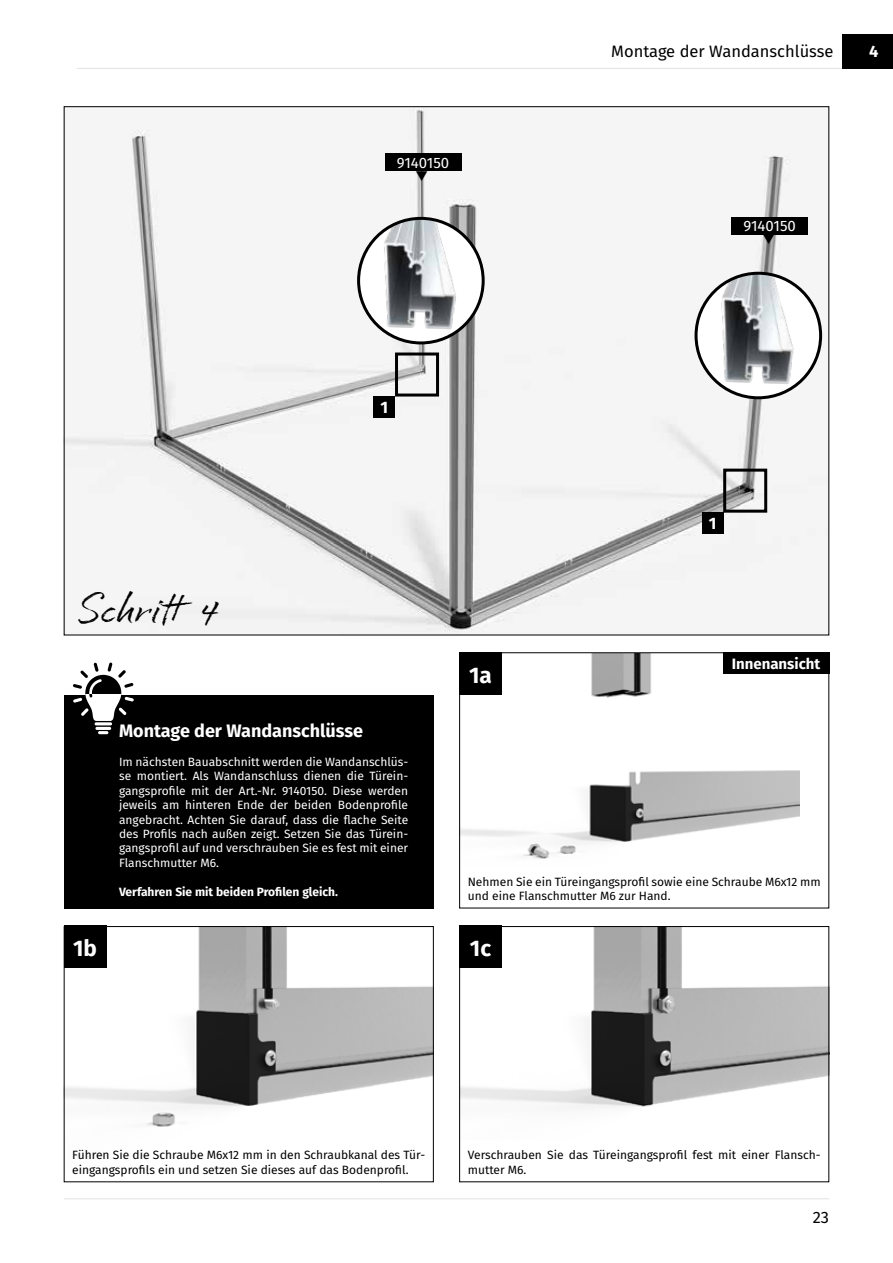
<style>
.page{position:relative;width:893px;height:1263px;background:#fff}
.page>*{position:absolute;margin:0;border:0;box-sizing:border-box;transform-origin:0 0}
.t1{font:expanded 45px "Cherry Blossoms";color:#000}
.t2{font:700 22.5px "Fira Sans";color:#fff}
.t3{font:700 18px "Fira Sans";color:#fff}
.t4{font:16.5px "Fira Sans";color:#000}
.t5{font:700 16.5px "Fira Sans";color:#fff}
.t6{font:15px "Fira Sans";color:#fff}
.t7{font:700 15px "Fira Sans";color:#fff}
.t8{font:12px/14.4px "Fira Sans";color:#fff;text-align:justify}
.t9{font:12px/14.4px "Fira Sans";color:#000}
.t10{font:700 12px "Fira Sans";color:#fff}
</style>
<div class="page">
<hr style="left:64px;top:1198px;width:765px;height:1px;background:#e3e3e3">
<img style="left:66px;top:108px;width:761px;height:525px">
<img style="left:696px;top:273px;width:125px;height:125px;border-radius:62px">
<div style="left:694px;top:272px;width:128px;height:127px;border:3px solid #000;border-radius:50%"></div>
<img style="left:359px;top:218px;width:124px;height:125px;border-radius:62px">
<div style="left:357px;top:217px;width:128px;height:127px;border:3px solid #000;border-radius:50%"></div>
<div style="left:731px;top:217px;width:77px;height:18px;background:#000"></div>
<div style="left:385px;top:153px;width:76px;height:18px;background:#000"></div>
<div style="left:395px;top:352px;width:44px;height:44px;border:3px solid #000"></div>
<div style="left:374px;top:396px;width:21px;height:22px;background:#000"></div>
<div style="left:723px;top:469px;width:44px;height:44px;border:3px solid #000"></div>
<div style="left:702px;top:513px;width:21px;height:21px;background:#000"></div>
<img style="left:66px;top:928px;width:366px;height:199px">
<img style="left:461px;top:654px;width:338px;height:205px">
<img style="left:461px;top:928px;width:366px;height:181px">
<div style="left:842px;top:35px;width:51px;height:34px;background:#000"></div>
<div style="left:723px;top:652px;width:106px;height:22px;background:#000"></div>
<hr style="left:77px;top:68px;width:765px;height:1px;background:#e3e3e3">
<div style="left:64px;top:695px;width:370px;height:213px;background:#000"></div>
<hr style="left:95px;top:722px;width:17px;height:3px;background:#fff;border-radius:2px">
<hr style="left:95px;top:727px;width:16px;height:3px;background:#fff;border-radius:2px">
<svg style="left:98px;top:731px;width:10px;height:3px"></svg>
<svg style="left:73px;top:662px;width:61px;height:59px"></svg>
<div style="left:459px;top:652px;width:370px;height:256px;border:1px solid #000"></div>
<div style="left:64px;top:926px;width:370px;height:256px;border:1px solid #000"></div>
<div style="left:459px;top:926px;width:370px;height:256px;border:1px solid #000"></div>
<div style="left:459px;top:652px;width:43px;height:43px;background:#000"></div>
<div style="left:64px;top:925px;width:42px;height:43px;background:#000"></div>
<div style="left:459px;top:925px;width:43px;height:43px;background:#000"></div>
<svg style="left:763px;top:235px;width:11px;height:9px"></svg>
<svg style="left:416px;top:171px;width:11px;height:10px"></svg>
<p class="t6" style="left:397px;top:151px;width:54px">9140150</p>
<h3 class="t4" style="left:611px;top:39px;width:224px">Montage der Wandanschlüsse</h3>
<h3 class="t5" style="left:869px;top:38px;width:11px">4</h3>
<p class="t6" style="left:743px;top:215px;width:54px">9140150</p>
<h1 class="t1" style="left:77px;top:579px;width:144px">Schritt 4</h1>
<h3 class="t5" style="left:381px;top:394px;width:9px">1</h3>
<h3 class="t3" style="left:119px;top:716px;width:245px">Montage der Wandanschlüsse</h3>
<p class="t8" style="left:119px;top:754px;width:291px">Im nächsten Bauabschnitt werden die Wandanschlüs&shy;se montiert. Als Wandanschluss dienen die Türein&shy;gangsprofile mit der Art.-Nr. 9140150. Diese werden jeweils am hinteren Ende der beiden Bodenprofile angebracht. Achten Sie darauf, dass die flache Seite des Profils nach außen zeigt. Setzen Sie das Türein&shy;gangsprofil auf und verschrauben Sie es fest mit einer Flanschmutter M6.</p>
<p class="t10" style="left:119px;top:881px;width:220px">Verfahren Sie mit beiden Profilen gleich.</p>
<h2 class="t2" style="left:469px;top:656px;width:24px">1a</h2>
<h3 class="t5" style="left:709px;top:510px;width:9px">1</h3>
<p class="t7" style="left:732px;top:651px;width:90px">Innenansicht</p>
<p class="t9" style="left:468px;top:874px;width:354px">Nehmen Sie ein Türeingangsprofil sowie eine Schraube M6x12 mm und eine Flanschmutter M6 zur Hand.</p>
<h2 class="t2" style="left:73px;top:929px;width:25px">1b</h2>
<h2 class="t2" style="left:470px;top:929px;width:23px">1c</h2>
<p class="t9" style="left:72px;top:1147px;width:354px">Führen Sie die Schraube M6x12 mm in den Schraubkanal des Tür&shy;eingangsprofils ein und setzen Sie dieses auf das Bodenprofil.</p>
<p class="t9" style="left:468px;top:1147px;width:354px">Verschrauben Sie das Türeingangsprofil fest mit einer Flansch&shy;mutter M6.</p>
<h3 class="t4" style="left:813px;top:1205px;width:18px">23</h3>
</div>
